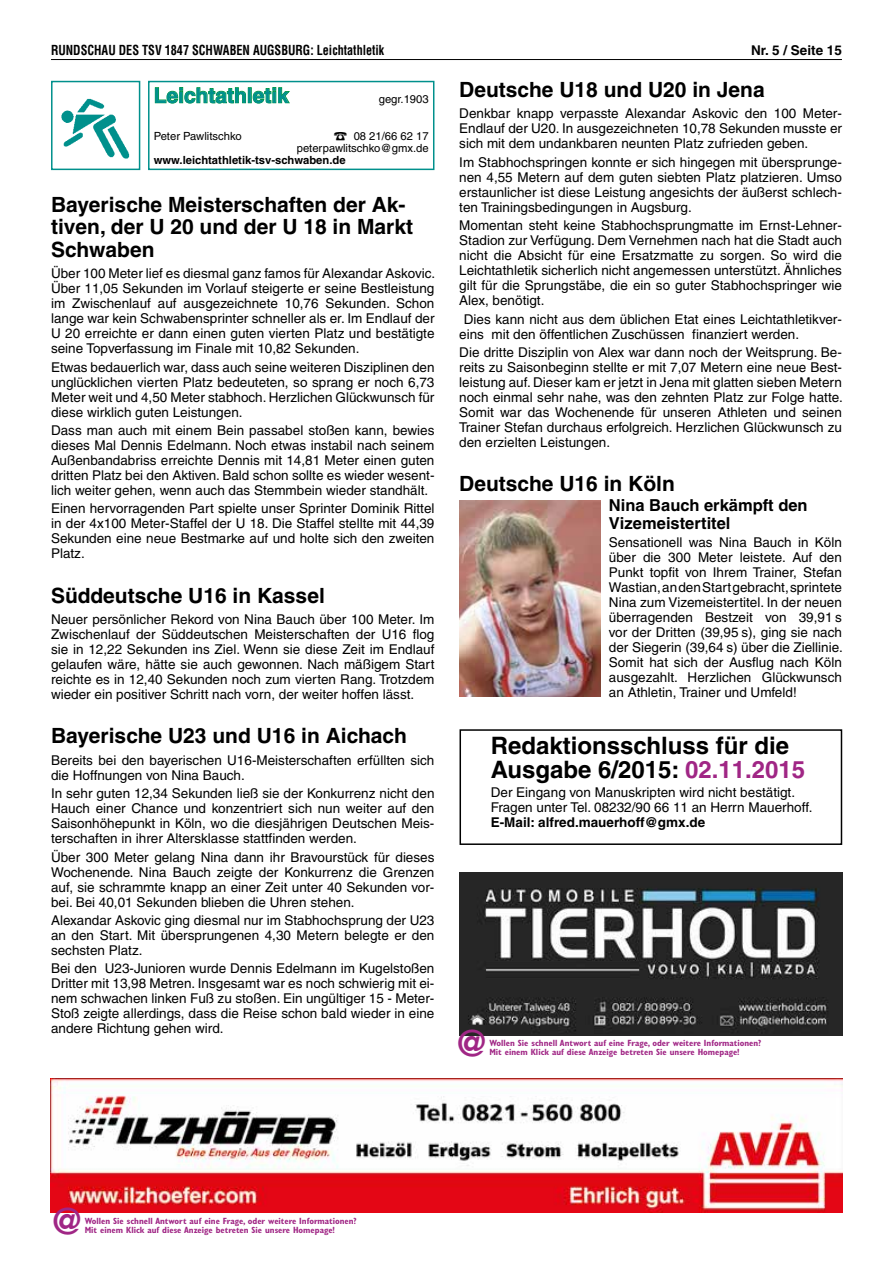
<style>
.page{position:relative;width:893px;height:1263px;background:#fff}
.page>*{position:absolute;margin:0;border:0;box-sizing:border-box;transform-origin:0 0}
.t1{font:700 36px "Helvetica";color:#a02685}
.t2{font:700 24px/24px "Helvetica";color:#000}
.t3{font:700 21px/22.5px "Helvetica";color:#000}
.t4{font:700 21px "Helvetica";color:#00908c}
.t5{font:700 16.5px/18px "Helvetica";color:#000}
.t6{font:13.5px/15px "Helvetica";color:#000;text-align:justify}
.t7{font:700 condensed 13.5px "Helvetica";color:#000;scale:.9 1}
.t8{font:700 13.5px "Helvetica";color:#000}
.t9{font:11.25px/12.3px "Helvetica";color:#000;text-align:right}
.t10{font:700 11.25px "Helvetica";color:#000}
.t11{font:700 condensed 9px/9px "Gill Sans";color:#a02685}
.s1{color:#a02685}
</style>
<div class="page">
<hr style="left:51px;top:59px;width:791px;height:1px;background:#000">
<img style="left:61px;top:99px;width:68px;height:59px">
<div style="left:51px;top:81px;width:89px;height:89px;border:2px solid #00908c"></div>
<svg style="left:155px;top:87px;width:91px;height:17px"></svg>
<div style="left:248px;top:88px;width:3px;height:15px;border:1px solid #00983a"></div>
<svg style="left:252px;top:87px;width:38px;height:17px"></svg>
<div style="left:148px;top:81px;width:286px;height:89px;border:2px solid #00908c"></div>
<img style="left:459px;top:501px;width:141px;height:195px">
<img style="left:51px;top:1078px;width:791px;height:134px">
<img style="left:459px;top:872px;width:383px;height:163px">
<div style="left:459px;top:729px;width:383px;height:116px;border:2px solid #000"></div>
<p class="t7" style="left:51px;top:42px;width:372px">RUNDSCHAU DES TSV 1847 SCHWABEN AUGSBURG: Leichtathletik</p>
<p class="t8" style="left:751px;top:42px;width:92px">Nr. 5 / Seite 15</p>
<h3 class="t4" style="left:154px;top:83px;width:137px">Leichtathletik</h3>
<p class="t9" style="left:379px;top:93px;width:51px">gegr.1903</p>
<p class="t9" style="left:154px;top:130px;width:89px">Peter Pawlitschko</p>
<p class="t9" style="left:297px;top:130px;width:133px">08 21/66 62 17 peterpawlitschko@gmx.de</p>
<p class="t10" style="left:154px;top:153px;width:193px">www.leichtathletik-tsv-schwaben.de</p>
<h3 class="t3" style="left:51px;top:193px;width:364px">Bayerische Meisterschaften der Ak&shy;tiven, der U 20 und der U 18 in Markt<br>Schwaben</h3>
<p class="t6" style="left:51px;top:266px;width:386px">Über 100 Meter lief es diesmal ganz famos für Alexandar Askovic.<br>Über 11,05 Sekunden im Vorlauf steigerte er seine Bestleistung im Zwischenlauf auf ausgezeichnete 10,76 Sekunden. Schon lange war kein Schwabensprinter schneller als er. Im Endlauf der U 20 erreichte er dann einen guten vierten Platz und bestätigte seine Topverfassung im Finale mit 10,82 Sekunden.</p>
<p class="t6" style="left:51px;top:359px;width:385px">Etwas bedauerlich war, dass auch seine weiteren Disziplinen den unglücklichen vierten Platz bedeuteten, so sprang er noch 6,73<br>Meter weit und 4,50 Meter stabhoch. Herzlichen Glückwunsch für diese wirklich guten Leistungen.</p>
<p class="t6" style="left:51px;top:423px;width:385px">Dass man auch mit einem Bein passabel stoßen kann, bewies dieses Mal Dennis Edelmann. Noch etwas instabil nach seinem Außenbandabriss erreichte Dennis mit 14,81 Meter einen guten dritten Platz bei den Aktiven. Bald schon sollte es wieder wesent&shy;lich weiter gehen, wenn auch das Stemmbein wieder standhält.</p>
<p class="t6" style="left:51px;top:501px;width:385px">Einen hervorragenden Part spielte unser Sprinter Dominik Rittel in der 4x100 Meter-Staffel der U 18. Die Staffel stellte mit 44,39<br>Sekunden eine neue Bestmarke auf und holte sich den zweiten Platz.</p>
<h3 class="t3" style="left:51px;top:584px;width:275px">Süddeutsche U16 in Kassel</h3>
<p class="t6" style="left:51px;top:612px;width:385px">Neuer persönlicher Rekord von Nina Bauch über 100 Meter. Im Zwischenlauf der Süddeutschen Meisterschaften der U16 flog sie in 12,22 Sekunden ins Ziel. Wenn sie diese Zeit im Endlauf gelaufen wäre, hätte sie auch gewonnen. Nach mäßigem Start reichte es in 12,40 Sekunden noch zum vierten Rang. Trotzdem wieder ein positiver Schritt nach vorn, der weiter hoffen lässt.</p>
<h3 class="t3" style="left:51px;top:724px;width:357px">Bayerische U23 und U16 in Aichach</h3>
<p class="t6" style="left:51px;top:752px;width:385px">Bereits bei den bayerischen U16-Meisterschaften erfüllten sich die Hoffnungen von Nina Bauch.</p>
<p class="t6" style="left:51px;top:786px;width:385px">In sehr guten 12,34 Sekunden ließ sie der Konkurrenz nicht den Hauch einer Chance und konzentriert sich nun weiter auf den Saisonhöhepunkt in Köln, wo die diesjährigen Deutschen Meis&shy;terschaften in ihrer Altersklasse stattfinden werden.</p>
<p class="t6" style="left:51px;top:849px;width:385px">Über 300 Meter gelang Nina dann ihr Bravourstück für dieses Wochenende. Nina Bauch zeigte der Konkurrenz die Grenzen auf, sie schrammte knapp an einer Zeit unter 40 Sekunden vor&shy;bei. Bei 40,01 Sekunden blieben die Uhren stehen.</p>
<p class="t6" style="left:51px;top:913px;width:385px">Alexandar Askovic ging diesmal nur im Stabhochsprung der U23 an den Start. Mit übersprungenen 4,30 Metern belegte er den sechsten Platz.</p>
<p class="t6" style="left:51px;top:961px;width:385px">Bei den U23-Junioren wurde Dennis Edelmann im Kugelstoßen Dritter mit 13,98 Metren. Insgesamt war es noch schwierig mit ei&shy;nem schwachen linken Fuß zu stoßen. Ein ungültiger 15 - Meter-Stoß zeigte allerdings, dass die Reise schon bald wieder in eine andere Richtung gehen wird.</p>
<h3 class="t3" style="left:459px;top:78px;width:307px">Deutsche U18 und U20 in Jena</h3>
<p class="t6" style="left:459px;top:106px;width:384px">Denkbar knapp verpasste Alexandar Askovic den 100 Meter-Endlauf der U20. In ausgezeichneten 10,78 Sekunden musste er sich mit dem undankbaren neunten Platz zufrieden geben.</p>
<p class="t6" style="left:459px;top:155px;width:384px">Im Stabhochspringen konnte er sich hingegen mit übersprunge&shy;nen 4,55 Metern auf dem guten siebten Platz platzieren. Umso erstaunlicher ist diese Leistung angesichts der äußerst schlech&shy;ten Trainingsbedingungen in Augsburg.</p>
<p class="t6" style="left:459px;top:218px;width:384px">Momentan steht keine Stabhochsprungmatte im Ernst-Lehner-Stadion zur Verfügung. Dem Vernehmen nach hat die Stadt auch nicht die Absicht für eine Ersatzmatte zu sorgen. So wird die Leichtathletik sicherlich nicht angemessen unterstützt. Ähnliches gilt für die Sprungstäbe, die ein so guter Stabhochspringer wie Alex, benötigt.</p>
<p class="t6" style="left:459px;top:311px;width:384px;text-indent:5px">Dies kann nicht aus dem üblichen Etat eines Leichtathletikver&shy;eins mit den öffentlichen Zuschüssen finanziert werden.</p>
<p class="t6" style="left:459px;top:345px;width:385px">Die dritte Disziplin von Alex war dann noch der Weitsprung. Be&shy;reits zu Saisonbeginn stellte er mit 7,07 Metern eine neue Best&shy;leistung auf. Dieser kam er jetzt in Jena mit glatten sieben Metern noch einmal sehr nahe, was den zehnten Platz zur Folge hatte.<br>Somit war das Wochenende für unseren Athleten und seinen Trainer Stefan durchaus erfolgreich. Herzlichen Glückwunsch zu den erzielten Leistungen.</p>
<h3 class="t3" style="left:459px;top:472px;width:217px">Deutsche U16 in Köln</h3>
<p class="t5" style="left:609px;top:496px;width:200px">Nina Bauch erkämpft den<br>Vizemeistertitel</p>
<p class="t6" style="left:609px;top:534px;width:235px">Sensationell was Nina Bauch in Köln über die 300 Meter leistete. Auf den Punkt topfit von Ihrem Trainer, Stefan Wastian, an den Start gebracht, sprintete Nina zum Vizemeistertitel. In der neuen überragenden Bestzeit von 39,91 s vor der Dritten (39,95 s), ging sie nach der Siegerin (39,64 s) über die Ziellinie.<br>Somit hat sich der Ausflug nach Köln ausgezahlt. Herzlichen Glückwunsch an Athletin, Trainer und Umfeld!</p>
<h2 class="t2" style="left:491px;top:733px;width:316px">Redaktionsschluss für die<br>Ausgabe 6/2015: <span class="s1">02.11.2015</span></h2>
<p class="t6" style="left:491px;top:784px;width:323px">Der Eingang von Manuskripten wird nicht bestätigt.<br>Fragen unter Tel. 08232/90 66 11 an Herrn Mauerhoff.</p>
<p class="t8" style="left:491px;top:814px;width:216px">E-Mail: alfred.mauerhoff@gmx.de</p>
<h1 class="t1" style="left:454px;top:1021px;width:37px">@</h1>
<p class="t11" style="left:489px;top:1038px;width:273px">Wollen Sie schnell Antwort auf eine Frage, oder weitere Informationen?<br>Mit einem Klick auf diese Anzeige betreten Sie unsere Homepage!</p>
<h1 class="t1" style="left:49px;top:1199px;width:37px">@</h1>
<p class="t11" style="left:85px;top:1216px;width:273px">Wollen Sie schnell Antwort auf eine Frage, oder weitere Informationen?<br>Mit einem Klick auf diese Anzeige betreten Sie unsere Homepage!</p>
</div>
